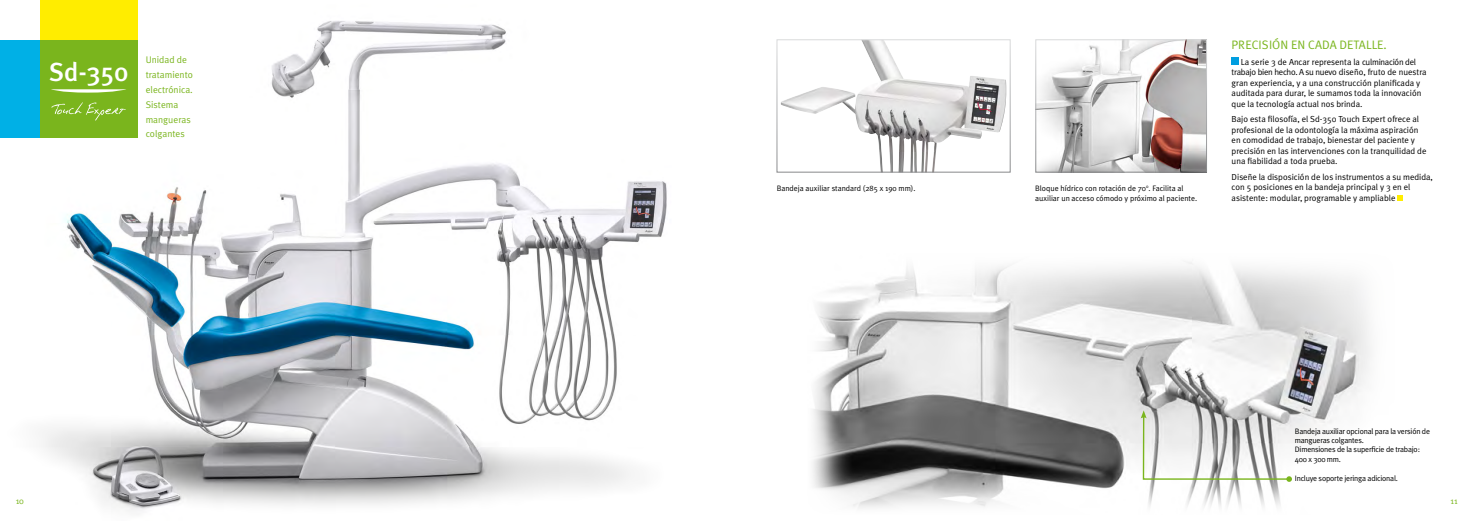
<style>
.page{position:relative;width:1474px;height:521px;background:#fff}
.page>*{position:absolute;margin:0;border:0;box-sizing:border-box;transform-origin:0 0}
.t1{font:500 26.25px "Meta Plus";color:#fff}
.t2{font:12.25px "Meta Plus Normal";color:#7ab51d}
.t3{font:9.62px/14.9px "Meta Plus Normal";color:#7ab51d}
.t4{font:8.75px/10.5px "Meta Plus Normal";color:#000}
.t5{font:8.75px "Meta Plus Normal";color:#7ab51d}
.t6{font:7.88px/9.5px "Meta Plus Normal";letter-spacing:-.025em;color:#000}
.t7{font:7.88px/9.5px "Meta Plus Normal";color:#000}
</style>
<div class="page">
<img style="left:0;top:0;width:667px;height:511px">
<div style="left:1231px;top:57px;width:7px;height:8px;background:#009ee0"></div>
<svg style="left:1397px;top:195px;width:5px;height:6px"></svg>
<svg style="left:812px;top:262px;width:559px;height:246px"></svg>
<svg style="left:1140px;top:410px;width:151px;height:72px"></svg>
<img style="left:1037px;top:41px;width:167px;height:129px">
<div style="left:1035px;top:39px;width:171px;height:133px;border:1px solid #fff"></div>
<img style="left:780px;top:41px;width:142px;height:129px">
<div style="left:776px;top:39px;width:234px;height:133px;border:1px solid #fff"></div>
<div style="left:40px;top:0;width:97px;height:90px;background:#ffed00"></div>
<div style="left:0;top:40px;width:90px;height:97px;background:#00b0e6"></div>
<div style="left:40px;top:40px;width:97px;height:97px;background:#7ab51d"></div>
<svg style="left:51px;top:89px;width:75px;height:4px"></svg>
<svg style="left:51px;top:102px;width:75px;height:19px"></svg>
<h1 class="t1" style="left:49px;top:57px;width:81px">Sd-350</h1>
<p class="t3" style="left:146px;top:52px;width:49px">Unidad de tratamiento electrónica.<br>Sistema mangueras colgantes</p>
<p class="t7" style="left:776px;top:183px;width:140px">Bandeja auxiliar standard (285 x 190 mm).</p>
<p class="t7" style="left:1035px;top:183px;width:163px">Bloque hídrico con rotación de 70<sup>o</sup>. Facilita al auxiliar un acceso cómodo y próximo al paciente.</p>
<h2 class="t2" style="left:1231px;top:38px;width:156px">PRECISIÓN EN CADA DETALLE.</h2>
<p class="t4" style="left:1231px;top:56px;width:196px;text-indent:9px">La serie 3 de Ancar representa la culminación del trabajo bien hecho. A su nuevo diseño, fruto de nuestra gran experiencia, y a una construcción planificada y auditada para durar, le sumamos toda la innovación que la tecnología actual nos brinda.</p>
<p class="t4" style="left:1231px;top:114px;width:196px">Bajo esta filosofía, el Sd-350 Touch Expert ofrece al profesional de la odontología la máxima aspiración en comodidad de trabajo, bienestar del paciente y precisión en las intervenciones con la tranquilidad de una fiabilidad a toda prueba.</p>
<p class="t4" style="left:1231px;top:171px;width:203px">Diseñe la disposición de los instrumentos a su medida, con 5 posiciones en la bandeja principal y 3 en el asistente: modular, programable y ampliable</p>
<p class="t6" style="left:1294px;top:426px;width:137px">Bandeja auxiliar opcional para la versión de mangueras colgantes.<br>Dimensiones de la superficie de trabajo:<br>400 x 300 mm.</p>
<p class="t6" style="left:1294px;top:473px;width:105px">Incluye soporte jeringa adicional.</p>
<p class="t5" style="left:16px;top:496px;width:10px">10</p>
<p class="t5" style="left:1450px;top:496px;width:9px">11</p>
</div>
